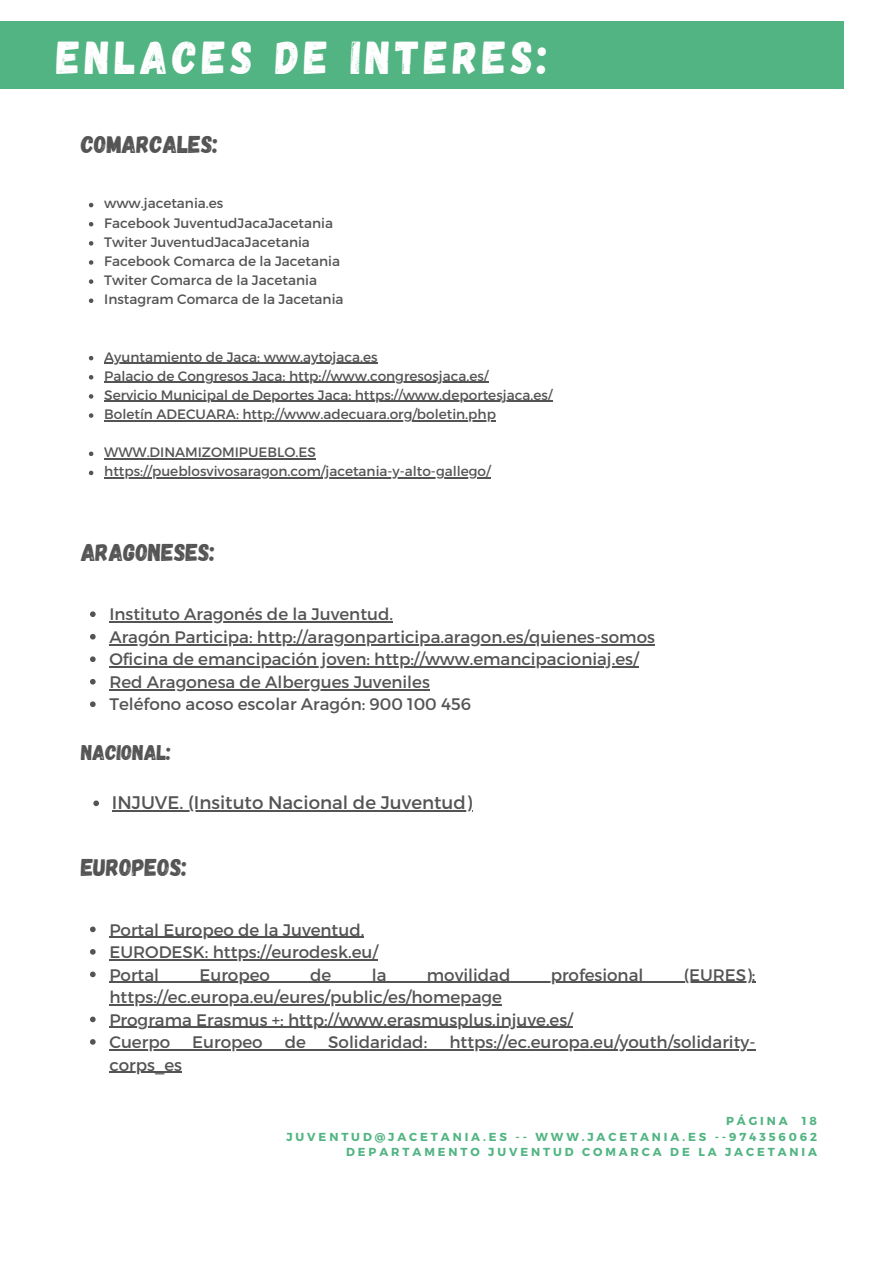
<style>
.page{position:relative;width:894px;height:1264px;background:#fff}
.page>*{position:absolute;margin:0;border:0;box-sizing:border-box;transform-origin:0 0}
.t1{font:46.05px "Gagalin";letter-spacing:.1em;color:#fff}
.t2{font:24.3px "Gagalin";color:#545454}
.t3{font:21.3px "Gagalin";color:#545454}
.t4{font:18.15px "Montserrat";color:#545454}
.t5{font:16.65px/22.5px "Montserrat";color:#545454}
.t6{font:13.65px/19.2px "Montserrat";color:#545454}
.t7{font:700 11.55px/15.5px "Montserrat";letter-spacing:.25em;color:#52b483;text-align:right}
</style>
<div class="page">
<svg style="left:89px;top:203px;width:4px;height:4px"></svg>
<svg style="left:89px;top:222px;width:4px;height:4px"></svg>
<svg style="left:89px;top:241px;width:4px;height:4px"></svg>
<svg style="left:89px;top:260px;width:4px;height:5px"></svg>
<svg style="left:89px;top:279px;width:4px;height:5px"></svg>
<svg style="left:89px;top:298px;width:4px;height:5px"></svg>
<svg style="left:89px;top:356px;width:4px;height:4px"></svg>
<hr style="left:104px;top:362px;width:273px;height:2px;background:#545454">
<svg style="left:89px;top:375px;width:4px;height:4px"></svg>
<hr style="left:104px;top:382px;width:384px;height:1px;background:#545454">
<svg style="left:89px;top:394px;width:4px;height:4px"></svg>
<hr style="left:104px;top:401px;width:448px;height:1px;background:#545454">
<svg style="left:89px;top:413px;width:4px;height:5px"></svg>
<hr style="left:104px;top:420px;width:392px;height:1px;background:#545454">
<svg style="left:89px;top:451px;width:4px;height:5px"></svg>
<hr style="left:104px;top:458px;width:212px;height:1px;background:#545454">
<svg style="left:89px;top:470px;width:4px;height:5px"></svg>
<hr style="left:104px;top:477px;width:386px;height:1px;background:#545454">
<svg style="left:90px;top:611px;width:6px;height:6px"></svg>
<hr style="left:109px;top:621px;width:284px;height:1px;background:#545454">
<svg style="left:90px;top:634px;width:6px;height:5px"></svg>
<hr style="left:109px;top:644px;width:545px;height:1px;background:#545454">
<svg style="left:90px;top:656px;width:6px;height:6px"></svg>
<hr style="left:109px;top:666px;width:529px;height:1px;background:#545454">
<svg style="left:90px;top:679px;width:6px;height:5px"></svg>
<hr style="left:109px;top:689px;width:321px;height:1px;background:#545454">
<svg style="left:90px;top:701px;width:6px;height:6px"></svg>
<svg style="left:93px;top:800px;width:6px;height:6px"></svg>
<hr style="left:112px;top:810px;width:360px;height:1px;background:#545454">
<svg style="left:90px;top:926px;width:6px;height:6px"></svg>
<hr style="left:109px;top:936px;width:255px;height:1px;background:#545454">
<svg style="left:90px;top:949px;width:6px;height:5px"></svg>
<hr style="left:109px;top:959px;width:269px;height:1px;background:#545454">
<svg style="left:90px;top:971px;width:6px;height:6px"></svg>
<hr style="left:109px;top:981px;width:646px;height:1px;background:#545454">
<hr style="left:109px;top:1004px;width:393px;height:1px;background:#545454">
<svg style="left:90px;top:1016px;width:6px;height:6px"></svg>
<hr style="left:109px;top:1026px;width:463px;height:1px;background:#545454">
<svg style="left:90px;top:1039px;width:6px;height:5px"></svg>
<hr style="left:109px;top:1049px;width:646px;height:1px;background:#545454">
<hr style="left:109px;top:1071px;width:73px;height:1px;background:#545454">
<div style="left:0;top:21px;width:843px;height:68px;background:#52b483"></div>
<h1 class="t1" style="left:57px;top:28px;width:492px">ENLACES DE INTERES:</h1>
<h2 class="t2" style="left:81px;top:129px;width:138px">COMARCALES:</h2>
<p class="t6" style="left:104px;top:193px;width:241px">www.jacetania.es<br>Facebook JuventudJacaJacetania<br>Twiter JuventudJacaJacetania<br>Facebook Comarca de la Jacetania<br>Twiter Comarca de la Jacetania<br>Instagram Comarca de la Jacetania</p>
<p class="t6" style="left:104px;top:346px;width:449px">Ayuntamiento de Jaca: www.aytojaca.es<br>Palacio de Congresos Jaca: http://www.congresosjaca.es/<br>Servicio Municipal de Deportes Jaca: https://www.deportesjaca.es/ Boletín ADECUARA: http://www.adecuara.org/boletin.php</p>
<p class="t6" style="left:104px;top:442px;width:388px">WWW.DINAMIZOMIPUEBLO.ES https://pueblosvivosaragon.com/jacetania-y-alto-gallego/</p>
<h2 class="t2" style="left:81px;top:536px;width:136px">ARAGONESES:</h2>
<p class="t5" style="left:109px;top:602px;width:547px">Instituto Aragonés de la Juventud.<br>Aragón Participa: http://aragonparticipa.aragon.es/quienes-somos Oficina de emancipación joven: http://www.emancipacioniaj.es/ Red Aragonesa de Albergues Juveniles<br>Teléfono acoso escolar Aragón: 900 100 456</p>
<p class="t3" style="left:81px;top:738px;width:91px">NACIONAL:</p>
<p class="t4" style="left:112px;top:791px;width:361px">INJUVE. (Insituto Nacional de Juventud)</p>
<h2 class="t2" style="left:81px;top:851px;width:107px">EUROPEOS:</h2>
<p class="t5" style="left:109px;top:917px;width:270px">Portal Europeo de la Juventud.<br>EURODESK: https://eurodesk.eu/<br>Portal</p>
<p class="t5" style="left:199px;top:962px;width:72px">Europeo</p>
<p class="t5" style="left:310px;top:962px;width:23px">de</p>
<p class="t5" style="left:371px;top:962px;width:16px">la</p>
<p class="t5" style="left:426px;top:962px;width:85px">movilidad</p>
<p class="t5" style="left:550px;top:962px;width:94px">profesional</p>
<p class="t5" style="left:683px;top:962px;width:73px">(EURES):</p>
<p class="t5" style="left:109px;top:985px;width:465px">https://ec.europa.eu/eures/public/es/homepage<br>Programa Erasmus +: http://www.erasmusplus.injuve.es/<br>Cuerpo</p>
<p class="t5" style="left:192px;top:1030px;width:72px">Europeo</p>
<p class="t5" style="left:285px;top:1030px;width:23px">de</p>
<p class="t5" style="left:328px;top:1030px;width:100px">Solidaridad:</p>
<p class="t5" style="left:449px;top:1030px;width:307px">https://ec.europa.eu/youth/solidarity-</p>
<p class="t5" style="left:109px;top:1052px;width:74px">corps_es</p>
<p class="t7" style="left:286px;top:1112px;width:532px">PÁGINA 18<br>JUVENTUD@JACETANIA.ES -- WWW.JACETANIA.ES --974356062<br>DEPARTAMENTO JUVENTUD COMARCA DE LA JACETANIA</p>
</div>
